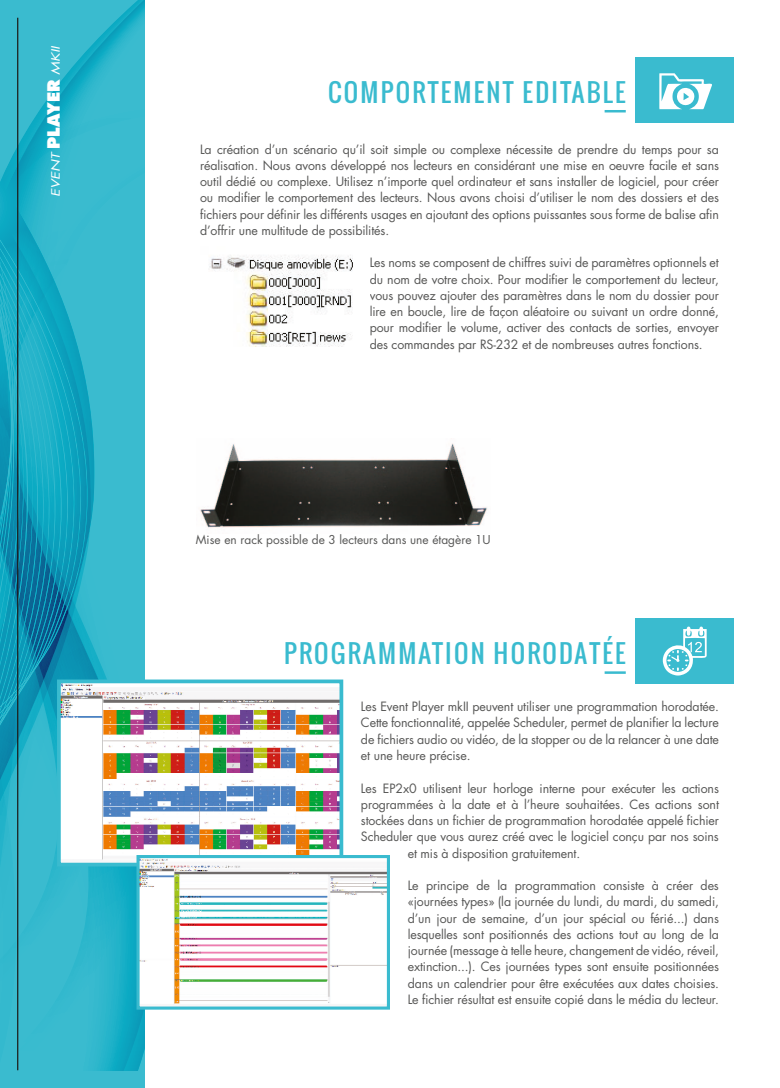
<style>
.page{position:relative;width:780px;height:1088px;background:#fff}
.page>*{position:absolute;margin:0;border:0;box-sizing:border-box;transform-origin:0 0}
.Titre_caractéristiqu{font:25px "Oswald";letter-spacing:.09em;color:#3abbcf}
.t1{font:12.5px/16.2px "Futura Std";letter-spacing:-.01em;color:#575756;text-align:justify}
.caractéristiques{font:11.88px "Futura Std";color:#575756}
.Nom_du_produit{font:italic 11.25px "Futura Std";color:#fff;scale:1.3 1}
.s1{font-weight:800;font-style:normal;font-size:16.5px}
</style>
<div class="page">
<hr style="left:604px;top:110px;width:21px;height:2px;background:#3abbcf">
<hr style="left:604px;top:671px;width:21px;height:3px;background:#3abbcf">
<svg style="left:114px;top:587px;width:31px;height:483px;background:#20b0c7"></svg>
<div style="left:114px;top:0;width:31px;height:587px;background:#3abbcf"></div>
<svg style="left:102px;top:0;width:12px;height:1070px;background:#33b8cd"></svg>
<svg style="left:0;top:0;width:102px;height:1070px;background:#25acc5"></svg>
<svg style="left:55px;top:678px;width:289px;height:190px"></svg>
<svg style="left:135px;top:853px;width:255px;height:158px"></svg>
<div style="left:635px;top:58px;width:98px;height:65px;background:#3abbcf"></div>
<div style="left:635px;top:618px;width:98px;height:66px;background:#3abbcf"></div>
<hr style="left:17px;top:18px;width:1px;height:1052px;background:#1d1d1b">
<svg style="left:659px;top:73px;width:53px;height:36px"></svg>
<img style="left:200px;top:443px;width:287px;height:85px">
<svg style="left:662px;top:627px;width:44px;height:48px"></svg>
<img style="left:209px;top:255px;width:144px;height:91px">
<p class="Nom_du_produit" style="left:48px;top:197px;width:118px;rotate:-90deg">EVENT <span class="s1">PLAYER</span> MKII</p>
<p class="Titre_caractéristiqu" style="left:328px;top:73px;width:299px">COMPORTEMENT EDITABLE</p>
<p class="t1" style="left:200px;top:141px;width:520px">La création d’un scénario qu’il soit simple ou complexe nécessite de prendre du temps pour sa réalisation. Nous avons développé nos lecteurs en considérant une mise en oeuvre facile et sans outil dédié ou complexe. Utilisez n’importe quel ordinateur et sans installer de logiciel, pour créer ou modifier le comportement des lecteurs. Nous avons choisi d’utiliser le nom des dossiers et des fichiers pour définir les différents usages en ajoutant des options puissantes sous forme de balise afin d’offrir une multitude de possibilités.</p>
<p class="t1" style="left:370px;top:255px;width:351px">Les noms se composent de chiffres suivi de paramètres optionnels et du nom de votre choix. Pour modifier le comportement du lecteur, vous pouvez ajouter des paramètres dans le nom du dossier pour lire en boucle, lire de façon aléatoire ou suivant un ordre donné, pour modifier le volume, activer des contacts de sorties, envoyer des commandes par RS-232 et de nombreuses autres fonctions.</p>
<p class="caractéristiques" style="left:196px;top:532px;width:296px">Mise en rack possible de 3 lecteurs dans une étagère 1U</p>
<p class="Titre_caractéristiqu" style="left:284px;top:635px;width:343px">PROGRAMMATION HORODATÉE</p>
<p class="t1" style="left:361px;top:699px;width:359px">Les Event Player mkII peuvent utiliser une programmation horodatée.<br>Cette fonctionnalité, appelée Scheduler, permet de planifier la lecture de fichiers audio ou vidéo, de la stopper ou de la relancer à une date et une heure précise.</p>
<p class="t1" style="left:361px;top:780px;width:359px">Les EP2x0 utilisent leur horloge interne pour exécuter les actions</p>
<p class="t1" style="left:361px;top:796px;width:359px">programmées à la date et à l’heure souhaitées. Ces actions sont</p>
<p class="t1" style="left:361px;top:812px;width:359px">stockées dans un fichier de programmation horodatée appelé fichier</p>
<p class="t1" style="left:361px;top:829px;width:359px">Scheduler que vous aurez créé avec le logiciel conçu par nos soins</p>
<p class="t1" style="left:407px;top:845px;width:174px">et mis à disposition gratuitement.</p>
<p class="t1" style="left:407px;top:877px;width:313px">Le principe de la programmation consiste à créer des «journées types» (la journée du lundi, du mardi, du samedi, d’un jour de semaine, d’un jour spécial ou férié...) dans lesquelles sont positionnés des actions tout au long de la journée (message à telle heure, changement de vidéo, réveil, extinction...). Ces journées types sont ensuite positionnées dans un calendrier pour être exécutées aux dates choisies.<br>Le fichier résultat est ensuite copié dans le média du lecteur.</p>
</div>
